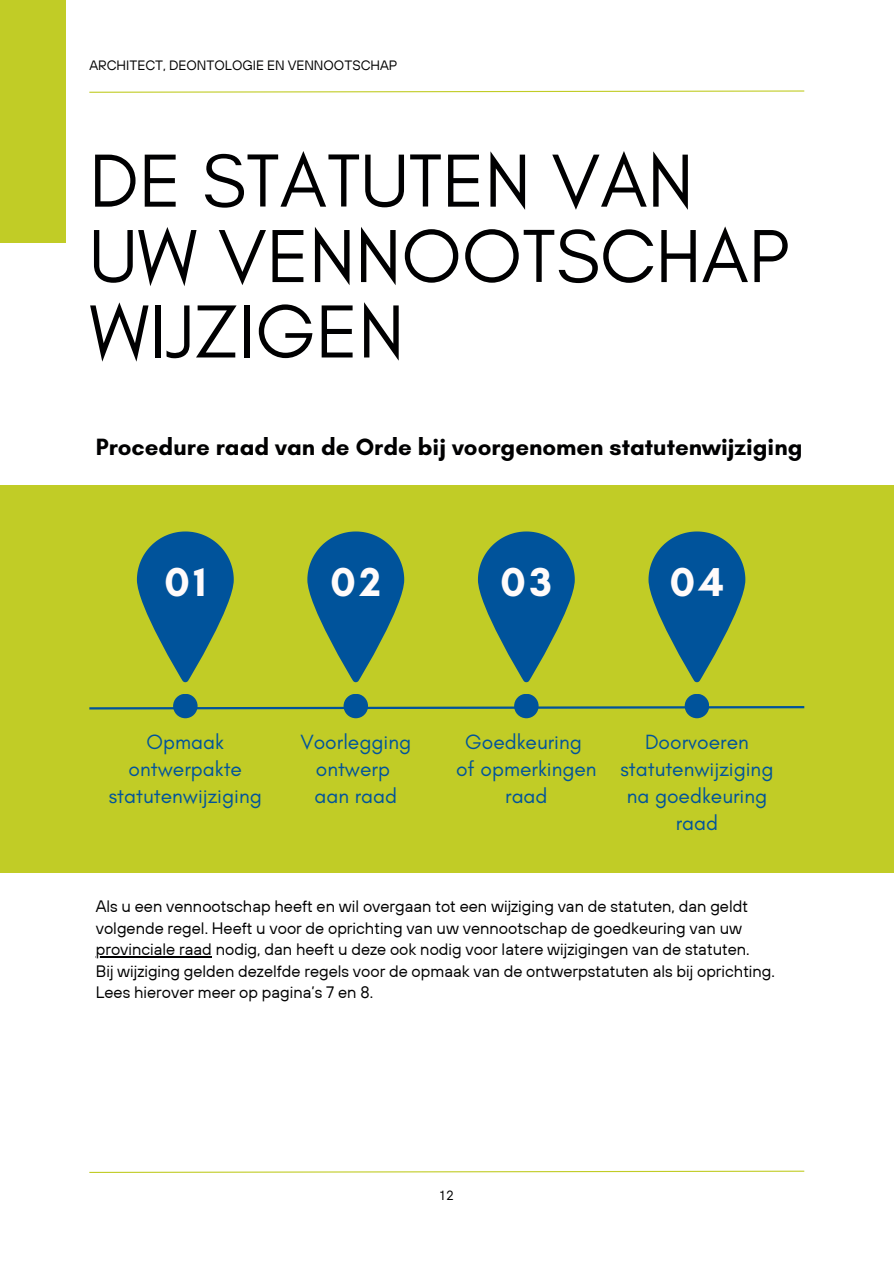
<style>
.page{position:relative;width:894px;height:1264px;background:#fff}
.page>*{position:absolute;margin:0;border:0;box-sizing:border-box;transform-origin:0 0}
.t1{font:76.5px/75.3px "Glacial Indifference";color:#000001}
.t2{font:700 41.1px "Glacial Indifference";letter-spacing:.1em;color:#fffbfb}
.t3{font:700 24px "Glacial Indifference";color:#000001}
.t4{font:21px/27px "Glacial Indifference";color:#00539b;text-align:center}
.t5{font:16.5px/21.3px "TT Hoves";color:#000001}
.t6{font:13.5px "TT Hoves";color:#000001}
.t7{font:13.2px "TT Hoves";color:#000001}
</style>
<div class="page">
<svg style="left:89px;top:90px;width:716px;height:3px"></svg>
<svg style="left:89px;top:1170px;width:716px;height:3px"></svg>
<div style="left:0;top:0;width:66px;height:242px;background:#c1cc26"></div>
<hr style="left:96px;top:956px;width:116px;height:1px;background:#000001">
<div style="left:0;top:485px;width:893px;height:387px;background:#c1cc26"></div>
<svg style="left:137px;top:531px;width:97px;height:151px;background:#437d72"></svg>
<div style="left:173px;top:693px;width:24px;height:25px;background:#00539b;border-radius:50%"></div>
<svg style="left:307px;top:531px;width:97px;height:151px;background:#437d72"></svg>
<div style="left:343px;top:693px;width:25px;height:25px;background:#00539b;border-radius:50%"></div>
<svg style="left:478px;top:531px;width:96px;height:151px;background:#417c72"></svg>
<div style="left:514px;top:693px;width:24px;height:25px;background:#00539b;border-radius:50%"></div>
<svg style="left:648px;top:531px;width:97px;height:151px;background:#437d72"></svg>
<div style="left:684px;top:693px;width:25px;height:25px;background:#00539b;border-radius:50%"></div>
<svg style="left:87px;top:705px;width:719px;height:5px;background:#5b8c62"></svg>
<h1 class="t6" style="left:89px;top:57px;width:309px">ARCHITECT, DEONTOLOGIE EN VENNOOTSCHAP</h1>
<h2 class="t1" style="left:89px;top:142px;width:701px">DE STATUTEN VAN<br>UW VENNOOTSCHAP<br>WIJZIGEN</h2>
<p class="t3" style="left:96px;top:432px;width:708px">Procedure raad van de Orde bij voorgenomen statutenwijziging</p>
<p class="t2" style="left:164px;top:556px;width:43px">01</p>
<p class="t2" style="left:330px;top:556px;width:52px">02</p>
<p class="t2" style="left:500px;top:556px;width:53px">03</p>
<p class="t2" style="left:669px;top:556px;width:56px">04</p>
<h3 class="t4" style="left:109px;top:728px;width:154px">Opmaak ontwerpakte statutenwijziging</h3>
<h3 class="t4" style="left:456px;top:728px;width:142px">Goedkeuring of opmerkingen raad</h3>
<h3 class="t4" style="left:620px;top:728px;width:154px">Doorvoeren statutenwijziging na goedkeuring raad</h3>
<p class="t4" style="left:300px;top:728px;width:112px">Voorlegging ontwerp aan raad</p>
<p class="t5" style="left:96px;top:895px;width:653px">Als u een vennootschap heeft en wil overgaan tot een wijziging van de statuten, dan geldt volgende regel. Heeft u voor de oprichting van uw vennootschap de goedkeuring van uw</p>
<p class="t5" style="left:96px;top:938px;width:680px">provinciale raad nodig, dan heeft u deze ook nodig voor latere wijzigingen van de statuten.<br>Bij wijziging gelden dezelfde regels voor de opmaak van de ontwerpstatuten als bij oprichting.<br>Lees hierover meer op pagina’s 7 en 8.</p>
<p class="t7" style="left:440px;top:1186px;width:15px">12</p>
</div>
